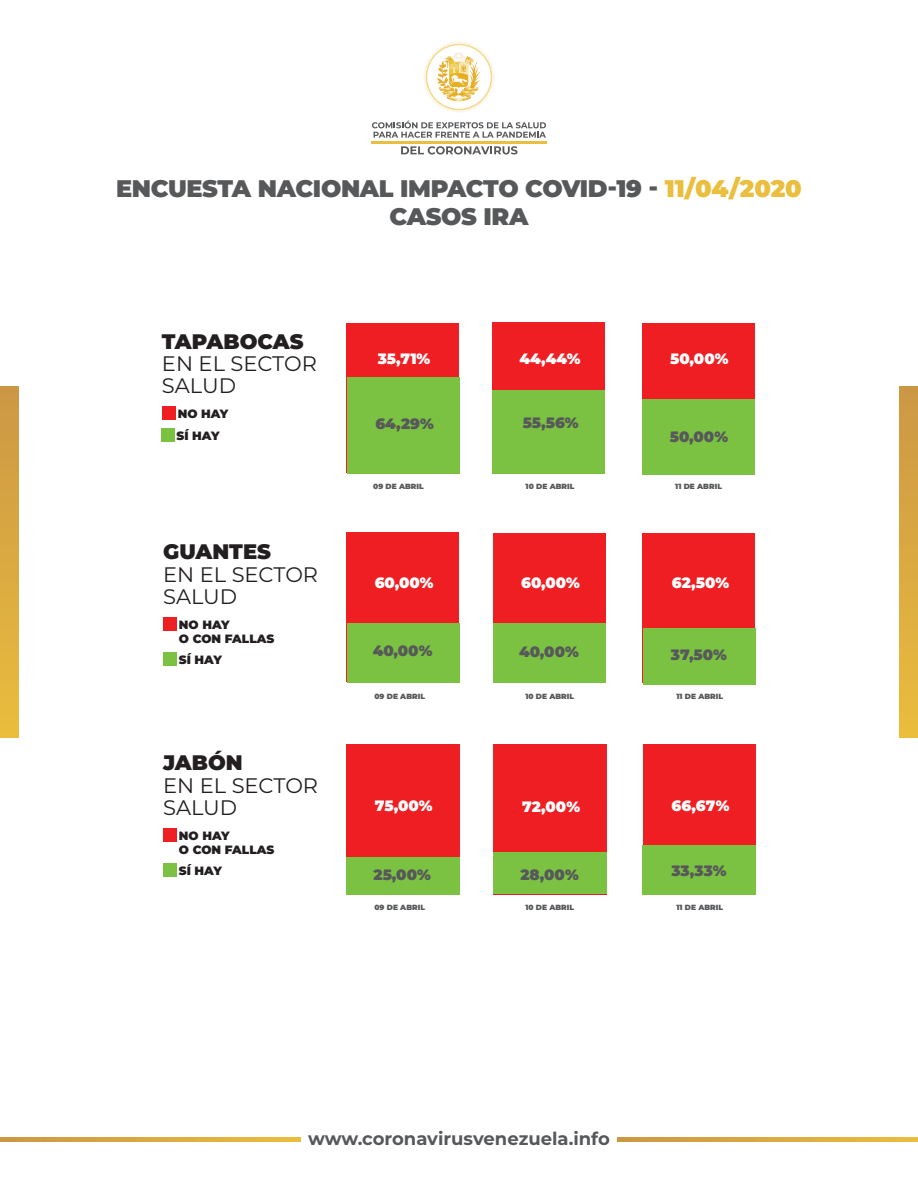
<style>
.page{position:relative;width:918px;height:1188px;background:#fff}
.page>*{position:absolute;margin:0;border:0;box-sizing:border-box;transform-origin:0 0}
.t1{font:900 24px/28.8px "Montserrat";letter-spacing:-.015em;color:#57585a;text-align:center}
.t2{font:21px/22.5px "Montserrat";color:#231f20}
.t3{font:900 21px "Montserrat";color:#231f20}
.t4{font:700 18px "Montserrat";color:#57585a}
.t5{font:900 15px "Montserrat";color:#fff}
.t6{font:900 15px "Montserrat";color:#57585a}
.t7{font:900 12px/14.4px "Montserrat";color:#231f20}
.t8{font:900 7.5px "Montserrat";color:#57585a}
.s1{color:#eabe3e}
</style>
<div class="page">
<hr style="left:371px;top:141px;width:176px;height:2px;background:#eabe3e">
<svg style="left:423px;top:41px;width:72px;height:72px"></svg>
<svg style="left:372px;top:121px;width:174px;height:17px"></svg>
<svg style="left:401px;top:146px;width:117px;height:9px"></svg>
<div style="left:0;top:386px;width:18px;height:352px;background:linear-gradient(to bottom,#cc9745,#e9bd3e)"></div>
<div style="left:900px;top:386px;width:18px;height:352px;background:linear-gradient(to bottom,#cc9745,#e9bd3e)"></div>
<svg style="left:0;top:1137px;width:301px;height:4px"></svg>
<svg style="left:617px;top:1137px;width:301px;height:4px"></svg>
<div style="left:162px;top:406px;width:14px;height:14px;background:#ee1e23"></div>
<div style="left:161px;top:429px;width:13px;height:13px;background:#7bc142"></div>
<div style="left:642px;top:323px;width:113px;height:150px;background:#ee1e23"></div>
<div style="left:642px;top:399px;width:113px;height:75px;background:#7bc142"></div>
<div style="left:163px;top:828px;width:14px;height:14px;background:#ee1e23"></div>
<div style="left:163px;top:864px;width:14px;height:13px;background:#7bc142"></div>
<div style="left:643px;top:744px;width:113px;height:150px;background:#ee1e23"></div>
<div style="left:643px;top:845px;width:113px;height:50px;background:#7bc142"></div>
<div style="left:163px;top:617px;width:14px;height:14px;background:#ee1e23"></div>
<div style="left:163px;top:653px;width:14px;height:13px;background:#7bc142"></div>
<div style="left:642px;top:533px;width:113px;height:150px;background:#ee1e23"></div>
<div style="left:643px;top:628px;width:113px;height:56px;background:#7bc142"></div>
<div style="left:493px;top:533px;width:113px;height:150px;background:#ee1e23"></div>
<div style="left:493px;top:623px;width:113px;height:60px;background:#7bc142"></div>
<div style="left:346px;top:744px;width:113px;height:150px;background:#ee1e23"></div>
<div style="left:346px;top:857px;width:113px;height:37px;background:#7bc142"></div>
<div style="left:346px;top:323px;width:113px;height:150px;background:#ee1e23"></div>
<div style="left:347px;top:377px;width:113px;height:96px;background:#7bc142"></div>
<div style="left:346px;top:532px;width:113px;height:150px;background:#ee1e23"></div>
<div style="left:347px;top:623px;width:113px;height:60px;background:#7bc142"></div>
<div style="left:492px;top:322px;width:113px;height:150px;background:#ee1e23"></div>
<div style="left:492px;top:390px;width:113px;height:83px;background:#7bc142"></div>
<div style="left:493px;top:744px;width:113px;height:150px;background:#ee1e23"></div>
<div style="left:494px;top:852px;width:113px;height:42px;background:#7bc142"></div>
<h1 class="t1" style="left:116px;top:172px;width:687px">ENCUESTA NACIONAL IMPACTO COVID-19 - <span class="s1">11/04/2020<br></span>CASOS IRA</h1>
<h2 class="t3" style="left:162px;top:325px;width:143px">TAPABOCAS</h2>
<h2 class="t2" style="left:162px;top:352px;width:156px">EN EL SECTOR<br>SALUD</h2>
<h3 class="t7" style="left:177px;top:402px;width:53px;line-height:22px">NO HAY<br>SÍ HAY</h3>
<h2 class="t3" style="left:163px;top:536px;width:109px">GUANTES</h2>
<h2 class="t2" style="left:163px;top:562px;width:156px">EN EL SECTOR<br>SALUD</h2>
<h3 class="t7" style="left:179px;top:617px;width:97px">NO HAY<br>O CON FALLAS</h3>
<h3 class="t7" style="left:179px;top:652px;width:44px">SÍ HAY</h3>
<h2 class="t3" style="left:163px;top:747px;width:81px">JABÓN</h2>
<h2 class="t2" style="left:163px;top:773px;width:156px">EN EL SECTOR<br>SALUD</h2>
<h3 class="t7" style="left:179px;top:828px;width:97px">NO HAY<br>O CON FALLAS</h3>
<h3 class="t7" style="left:179px;top:863px;width:44px">SÍ HAY</h3>
<h3 class="t5" style="left:378px;top:348px;width:54px">35,71%</h3>
<h3 class="t6" style="left:375px;top:412px;width:60px">64,29%</h3>
<h3 class="t5" style="left:520px;top:347px;width:63px">44,44%</h3>
<h3 class="t6" style="left:523px;top:411px;width:57px">55,56%</h3>
<h3 class="t5" style="left:670px;top:347px;width:60px">50,00%</h3>
<h3 class="t6" style="left:670px;top:425px;width:60px">50,00%</h3>
<p class="t8" style="left:373px;top:480px;width:52px">09 DE ABRIL</p>
<p class="t8" style="left:526px;top:480px;width:50px">10 DE ABRIL</p>
<p class="t8" style="left:675px;top:480px;width:48px">11 DE ABRIL</p>
<h3 class="t5" style="left:375px;top:571px;width:60px">60,00%</h3>
<h3 class="t6" style="left:373px;top:640px;width:61px">40,00%</h3>
<h3 class="t5" style="left:521px;top:572px;width:60px">60,00%</h3>
<h3 class="t6" style="left:519px;top:640px;width:61px">40,00%</h3>
<h3 class="t5" style="left:672px;top:572px;width:59px">62,50%</h3>
<h3 class="t6" style="left:671px;top:643px;width:58px">37,50%</h3>
<p class="t8" style="left:374px;top:691px;width:52px">09 DE ABRIL</p>
<p class="t8" style="left:525px;top:691px;width:50px">10 DE ABRIL</p>
<p class="t8" style="left:676px;top:691px;width:48px">11 DE ABRIL</p>
<h3 class="t5" style="left:375px;top:794px;width:59px">75,00%</h3>
<h3 class="t6" style="left:374px;top:863px;width:59px">25,00%</h3>
<h3 class="t5" style="left:522px;top:795px;width:59px">72,00%</h3>
<h3 class="t6" style="left:520px;top:864px;width:60px">28,00%</h3>
<h3 class="t5" style="left:672px;top:794px;width:59px">66,67%</h3>
<h3 class="t6" style="left:671px;top:859px;width:57px">33,33%</h3>
<p class="t8" style="left:374px;top:902px;width:52px">09 DE ABRIL</p>
<p class="t8" style="left:525px;top:902px;width:50px">10 DE ABRIL</p>
<p class="t8" style="left:676px;top:902px;width:48px">11 DE ABRIL</p>
<h3 class="t4" style="left:308px;top:1125px;width:303px">www.coronavirusvenezuela.info</h3>
</div>
